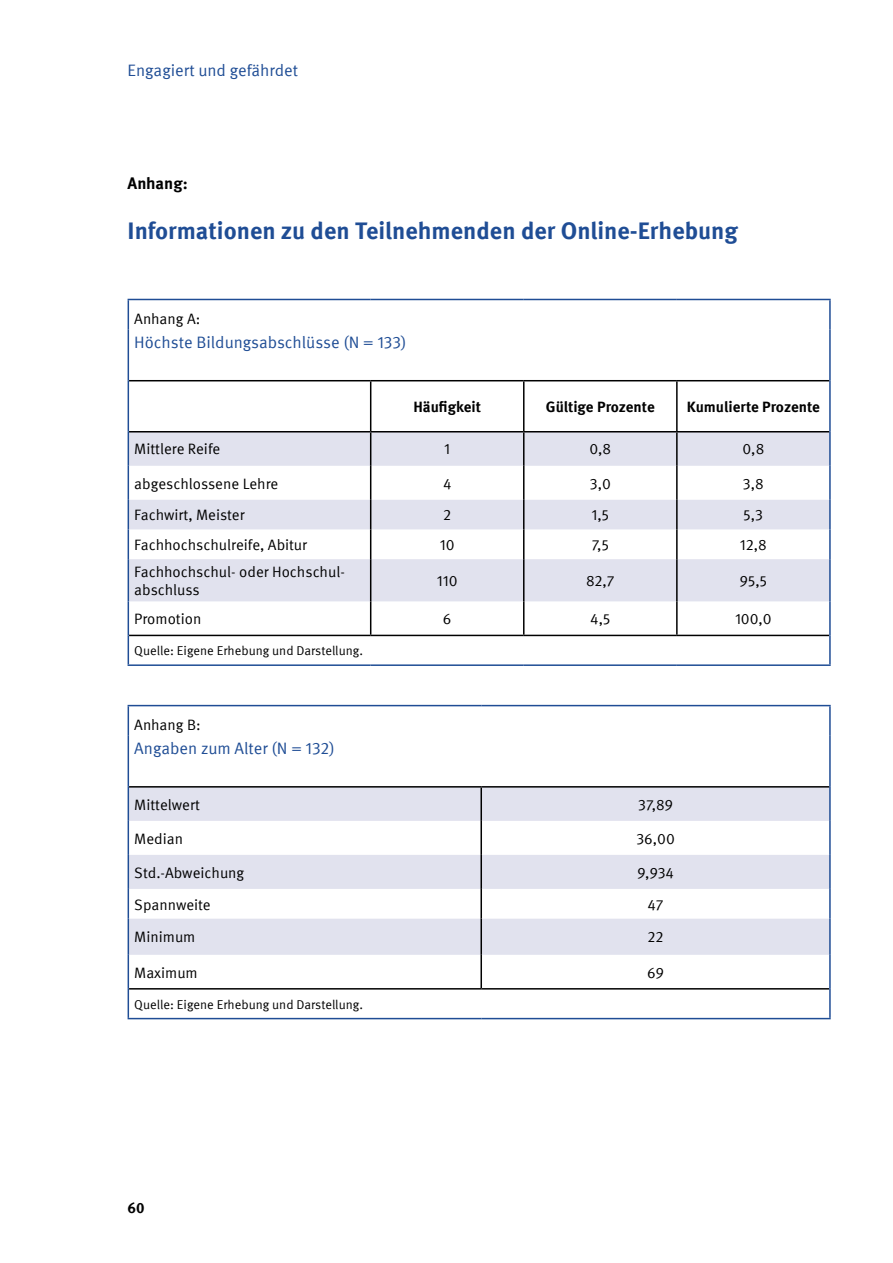
<style>
.page{position:relative;width:893px;height:1263px;background:#fff}
.page>*{position:absolute;margin:0;border:0;box-sizing:border-box;transform-origin:0 0}
.t1{font:700 24px "Meta IGM";color:#1f4d95}
.t2{font:16.5px "Meta IGM";color:#1f4d95}
.t3{font:700 16.5px "Meta IGM";color:#000}
.t4{font:15px/18px "Meta IGM";color:#000}
.t5{font:700 15px "Meta IGM";color:#000}
.t6{font:12.75px "Meta IGM";color:#000}
</style>
<div class="page">
<svg style="left:129px;top:432px;width:700px;height:169px;fill:#e1e2ee"></svg>
<hr style="left:129px;top:635px;width:242px;height:1px;background:#000">
<hr style="left:371px;top:635px;width:153px;height:1px;background:#000">
<hr style="left:524px;top:635px;width:153px;height:1px;background:#000">
<hr style="left:677px;top:635px;width:152px;height:1px;background:#000">
<hr style="left:128px;top:299px;width:243px;height:1px;background:#1f4d95">
<hr style="left:128px;top:300px;width:1px;height:30px;background:#1f4d95">
<hr style="left:371px;top:299px;width:153px;height:1px;background:#1f4d95">
<hr style="left:524px;top:299px;width:153px;height:1px;background:#1f4d95">
<hr style="left:677px;top:299px;width:154px;height:1px;background:#1f4d95">
<hr style="left:829px;top:300px;width:2px;height:30px;background:#1f4d95">
<hr style="left:128px;top:330px;width:1px;height:51px;background:#1f4d95">
<hr style="left:829px;top:330px;width:2px;height:51px;background:#1f4d95">
<hr style="left:128px;top:381px;width:1px;height:51px;background:#1f4d95">
<hr style="left:829px;top:381px;width:2px;height:51px;background:#1f4d95">
<hr style="left:128px;top:432px;width:1px;height:34px;background:#1f4d95">
<hr style="left:829px;top:432px;width:2px;height:34px;background:#1f4d95">
<hr style="left:128px;top:466px;width:1px;height:34px;background:#1f4d95">
<hr style="left:829px;top:466px;width:2px;height:34px;background:#1f4d95">
<svg style="left:128px;top:500px;width:1px;height:29px"></svg>
<hr style="left:829px;top:500px;width:2px;height:29px;background:#1f4d95">
<hr style="left:128px;top:529px;width:1px;height:30px;background:#1f4d95">
<hr style="left:829px;top:529px;width:2px;height:30px;background:#1f4d95">
<hr style="left:128px;top:559px;width:1px;height:42px;background:#1f4d95">
<hr style="left:829px;top:559px;width:2px;height:42px;background:#1f4d95">
<hr style="left:128px;top:601px;width:1px;height:34px;background:#1f4d95">
<hr style="left:829px;top:601px;width:2px;height:34px;background:#1f4d95">
<svg style="left:128px;top:635px;width:1px;height:29px"></svg>
<hr style="left:829px;top:635px;width:2px;height:29px;background:#1f4d95">
<hr style="left:128px;top:664px;width:243px;height:2px;background:#1f4d95">
<hr style="left:371px;top:664px;width:153px;height:2px;background:#1f4d95">
<hr style="left:524px;top:664px;width:153px;height:2px;background:#1f4d95">
<hr style="left:677px;top:664px;width:154px;height:2px;background:#1f4d95">
<hr style="left:370px;top:381px;width:1px;height:50px;background:#000">
<hr style="left:370px;top:432px;width:1px;height:34px;background:#000">
<hr style="left:370px;top:466px;width:1px;height:34px;background:#000">
<svg style="left:370px;top:500px;width:1px;height:29px"></svg>
<hr style="left:370px;top:529px;width:1px;height:30px;background:#000">
<hr style="left:370px;top:559px;width:1px;height:42px;background:#000">
<hr style="left:370px;top:601px;width:1px;height:34px;background:#000">
<hr style="left:129px;top:380px;width:242px;height:1px;background:#000">
<hr style="left:371px;top:380px;width:153px;height:1px;background:#000">
<hr style="left:524px;top:380px;width:153px;height:1px;background:#000">
<hr style="left:677px;top:380px;width:152px;height:1px;background:#000">
<hr style="left:129px;top:431px;width:242px;height:1px;background:#000">
<hr style="left:371px;top:431px;width:153px;height:1px;background:#000">
<hr style="left:524px;top:431px;width:153px;height:1px;background:#000">
<hr style="left:677px;top:431px;width:152px;height:1px;background:#000">
<hr style="left:523px;top:381px;width:1px;height:50px;background:#000">
<hr style="left:676px;top:381px;width:2px;height:50px;background:#000">
<hr style="left:523px;top:432px;width:1px;height:34px;background:#000">
<hr style="left:676px;top:432px;width:2px;height:34px;background:#000">
<hr style="left:523px;top:466px;width:1px;height:34px;background:#000">
<hr style="left:676px;top:466px;width:2px;height:34px;background:#000">
<hr style="left:523px;top:529px;width:1px;height:30px;background:#000">
<hr style="left:676px;top:529px;width:2px;height:30px;background:#000">
<hr style="left:523px;top:559px;width:1px;height:42px;background:#000">
<hr style="left:676px;top:559px;width:2px;height:42px;background:#000">
<hr style="left:523px;top:601px;width:1px;height:34px;background:#000">
<hr style="left:676px;top:601px;width:2px;height:34px;background:#000">
<svg style="left:523px;top:500px;width:1px;height:29px"></svg>
<hr style="left:676px;top:500px;width:2px;height:29px;background:#000">
<svg style="left:129px;top:787px;width:700px;height:168px;fill:#e1e2ee"></svg>
<hr style="left:129px;top:988px;width:352px;height:1px;background:#000">
<hr style="left:481px;top:988px;width:348px;height:1px;background:#000">
<hr style="left:128px;top:705px;width:353px;height:1px;background:#1f4d95">
<hr style="left:128px;top:706px;width:1px;height:30px;background:#1f4d95">
<hr style="left:481px;top:705px;width:350px;height:1px;background:#1f4d95">
<hr style="left:829px;top:706px;width:2px;height:30px;background:#1f4d95">
<hr style="left:128px;top:736px;width:1px;height:51px;background:#1f4d95">
<hr style="left:829px;top:736px;width:2px;height:51px;background:#1f4d95">
<hr style="left:128px;top:787px;width:1px;height:34px;background:#1f4d95">
<hr style="left:829px;top:787px;width:2px;height:34px;background:#1f4d95">
<hr style="left:128px;top:821px;width:1px;height:34px;background:#1f4d95">
<hr style="left:829px;top:821px;width:2px;height:34px;background:#1f4d95">
<hr style="left:128px;top:855px;width:1px;height:34px;background:#1f4d95">
<hr style="left:829px;top:855px;width:2px;height:34px;background:#1f4d95">
<hr style="left:128px;top:889px;width:1px;height:30px;background:#1f4d95">
<hr style="left:829px;top:889px;width:2px;height:30px;background:#1f4d95">
<hr style="left:128px;top:919px;width:1px;height:36px;background:#1f4d95">
<hr style="left:829px;top:919px;width:2px;height:36px;background:#1f4d95">
<hr style="left:128px;top:955px;width:1px;height:34px;background:#1f4d95">
<hr style="left:829px;top:955px;width:2px;height:34px;background:#1f4d95">
<svg style="left:128px;top:989px;width:1px;height:29px"></svg>
<hr style="left:829px;top:989px;width:2px;height:29px;background:#1f4d95">
<hr style="left:128px;top:1018px;width:353px;height:1px;background:#1f4d95">
<hr style="left:481px;top:1018px;width:350px;height:1px;background:#1f4d95">
<hr style="left:129px;top:786px;width:352px;height:1px;background:#000">
<hr style="left:481px;top:786px;width:348px;height:1px;background:#000">
<hr style="left:480px;top:787px;width:2px;height:34px;background:#000">
<hr style="left:480px;top:821px;width:2px;height:34px;background:#000">
<hr style="left:480px;top:889px;width:2px;height:30px;background:#000">
<hr style="left:480px;top:919px;width:2px;height:36px;background:#000">
<hr style="left:480px;top:955px;width:2px;height:33px;background:#000">
<hr style="left:480px;top:855px;width:2px;height:34px;background:#000">
<p class="t2" style="left:128px;top:58px;width:172px">Engagiert und gefährdet</p>
<p class="t3" style="left:128px;top:170px;width:62px">Anhang:</p>
<h1 class="t1" style="left:128px;top:211px;width:612px">Informationen zu den Teilnehmenden der Online-Erhebung</h1>
<p class="t4" style="left:134px;top:308px;width:68px">Anhang A:</p>
<p class="t2" style="left:134px;top:330px;width:274px">Höchste Bildungsabschlüsse (N = 133)</p>
<p class="t5" style="left:413px;top:395px;width:69px">Häufigkeit</p>
<p class="t5" style="left:546px;top:395px;width:110px">Gültige Prozente</p>
<p class="t5" style="left:687px;top:395px;width:134px">Kumulierte Prozente</p>
<p class="t4" style="left:134px;top:439px;width:88px">Mittlere Reife</p>
<p class="t4" style="left:444px;top:439px;width:7px">1</p>
<p class="t4" style="left:589px;top:439px;width:23px">0,8</p>
<p class="t4" style="left:742px;top:439px;width:23px">0,8</p>
<p class="t4" style="left:134px;top:473px;width:146px">abgeschlossene Lehre</p>
<p class="t4" style="left:443px;top:473px;width:10px">4</p>
<p class="t4" style="left:590px;top:473px;width:23px">3,0</p>
<p class="t4" style="left:743px;top:473px;width:22px">3,8</p>
<p class="t4" style="left:134px;top:505px;width:112px">Fachwirt, Meister</p>
<p class="t4" style="left:443px;top:505px;width:9px">2</p>
<p class="t4" style="left:591px;top:505px;width:19px">1,5</p>
<p class="t4" style="left:744px;top:505px;width:21px">5,3</p>
<p class="t4" style="left:134px;top:535px;width:174px">Fachhochschulreife, Abitur</p>
<p class="t4" style="left:440px;top:535px;width:16px">10</p>
<p class="t4" style="left:592px;top:535px;width:19px">7,5</p>
<p class="t4" style="left:740px;top:535px;width:28px">12,8</p>
<p class="t4" style="left:134px;top:562px;width:210px">Fachhochschul- oder Hochschul&shy;abschluss</p>
<p class="t4" style="left:437px;top:571px;width:22px">110</p>
<p class="t4" style="left:586px;top:571px;width:30px">82,7</p>
<p class="t4" style="left:740px;top:571px;width:29px">95,5</p>
<p class="t4" style="left:134px;top:609px;width:69px">Promotion</p>
<p class="t4" style="left:443px;top:609px;width:10px">6</p>
<p class="t4" style="left:590px;top:609px;width:22px">4,5</p>
<p class="t4" style="left:735px;top:609px;width:38px">100,0</p>
<p class="t6" style="left:134px;top:641px;width:230px">Quelle: Eigene Erhebung und Darstellung.</p>
<p class="t4" style="left:134px;top:715px;width:68px">Anhang B:</p>
<p class="t2" style="left:134px;top:736px;width:202px">Angaben zum Alter (N = 132)</p>
<p class="t4" style="left:134px;top:794px;width:67px">Mittelwert</p>
<p class="t4" style="left:638px;top:794px;width:36px">37,89</p>
<p class="t4" style="left:134px;top:828px;width:50px">Median</p>
<p class="t4" style="left:636px;top:828px;width:40px">36,00</p>
<p class="t4" style="left:134px;top:862px;width:111px">Std.-Abweichung</p>
<p class="t4" style="left:637px;top:862px;width:38px">9,934</p>
<p class="t4" style="left:134px;top:894px;width:78px">Spannweite</p>
<p class="t4" style="left:648px;top:894px;width:18px">47</p>
<p class="t4" style="left:134px;top:927px;width:63px">Minimum</p>
<p class="t4" style="left:648px;top:927px;width:17px">22</p>
<p class="t4" style="left:134px;top:962px;width:65px">Maximum</p>
<p class="t4" style="left:647px;top:962px;width:18px">69</p>
<p class="t6" style="left:134px;top:994px;width:230px">Quelle: Eigene Erhebung und Darstellung.</p>
<p class="t5" style="left:128px;top:1196px;width:19px">60</p>
</div>
